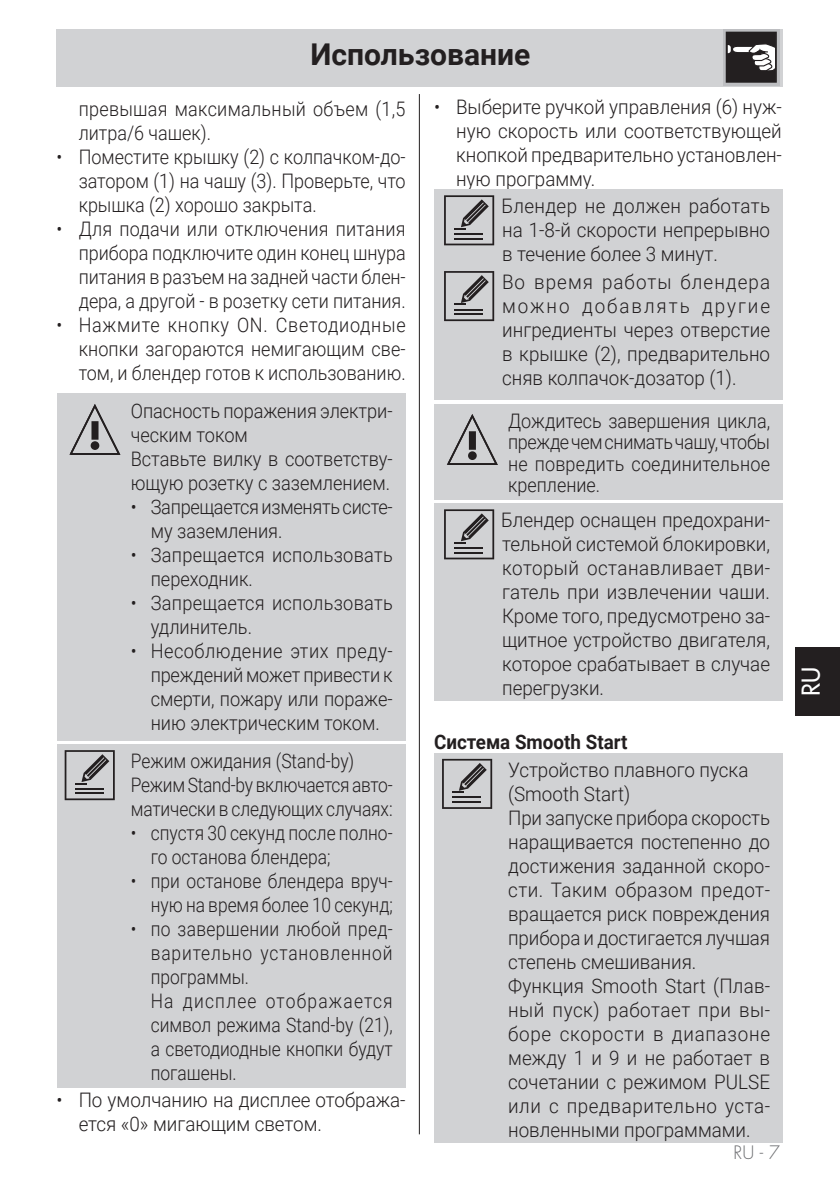
<style>
.page{position:relative;width:840px;height:1192px;background:#fff}
.page>*{position:absolute;margin:0;border:0;box-sizing:border-box;transform-origin:0 0}
.Testo{font:700 30px "Roboto";color:#231f20}
.t1{font:500 24px "Futura Std";color:#fff}
.testo_tab{font:300 20px/24px "Roboto";color:#231f20;text-align:justify;scale:.94 1}
.testo_tab-2{font:300 20px/24px "Roboto";color:#231f20;text-align:justify;scale:.9 1}
.testo_tab-3{font:300 20px/24px "Roboto";color:#231f20;scale:.87 1}
.testo_tab-4{font:300 20px/24px "Roboto";color:#231f20;scale:.91 1}
.testo_tab-5{font:700 20px "Roboto";color:#231f20;scale:.94 1}
.t2{font:300 18px "Futura Std";color:#6c6d70}
</style>
<div class="page">
<hr style="left:418px;top:94px;width:1px;height:1040px;background:#231f20">
<div style="left:57px;top:29px;width:725px;height:58px;background:#d1d2d4"></div>
<div style="left:795px;top:648px;width:44px;height:68px;background:#231f20"></div>
<div style="left:57px;top:394px;width:348px;height:346px;background:#d1d2d4"></div>
<svg style="left:69px;top:404px;width:51px;height:51px"></svg>
<div style="left:57px;top:744px;width:348px;height:344px;background:#d1d2d4"></div>
<svg style="left:65px;top:750px;width:50px;height:50px"></svg>
<div style="left:434px;top:190px;width:348px;height:77px;background:#d1d2d4"></div>
<svg style="left:444px;top:195px;width:50px;height:50px"></svg>
<div style="left:434px;top:265px;width:348px;height:135px;background:#d1d2d4"></div>
<svg style="left:444px;top:271px;width:50px;height:50px"></svg>
<div style="left:434px;top:404px;width:348px;height:95px;background:#d1d2d4"></div>
<svg style="left:447px;top:414px;width:50px;height:51px"></svg>
<div style="left:434px;top:503px;width:348px;height:198px;background:#d1d2d4"></div>
<svg style="left:444px;top:509px;width:50px;height:50px"></svg>
<div style="left:434px;top:753px;width:348px;height:389px;background:#d1d2d4"></div>
<svg style="left:442px;top:758px;width:50px;height:50px"></svg>
<svg style="left:723px;top:29px;width:56px;height:56px"></svg>
<svg style="left:725px;top:32px;width:51px;height:51px;background:#504d4e"></svg>
<p class="Testo" style="left:310px;top:34px;width:221px">Использование</p>
<p class="testo_tab" style="left:456px;top:94px;width:348px;text-indent:-22px">• Выберите ручкой управления (6) нуж&shy;ную скорость или соответствующей кнопкой предварительно установлен&shy;ную программу.</p>
<p class="testo_tab" style="left:501px;top:193px;width:287px">Блендер не должен работать на 1-8-й скорости непрерывно в течение более 3 минут.</p>
<p class="testo_tab" style="left:502px;top:269px;width:286px">Во время работы блендера можно добавлять другие ингредиенты через отверстие в крышке (2), предварительно сняв колпачок-дозатор (1).</p>
<p class="testo_tab-2" style="left:508px;top:409px;width:292px;line-height:21.4px">Дождитесь завершения цикла, прежде чем снимать чашу, чтобы не повредить соединительное крепление.</p>
<p class="testo_tab" style="left:500px;top:507px;width:287px">Блендер оснащен предохрани&shy;тельной системой блокировки, который останавливает дви&shy;гатель при извлечении чаши.<br>Кроме того, предусмотрено за&shy;щитное устройство двигателя, которое срабатывает в случае перегрузки.</p>
<p class="testo_tab-5" style="left:434px;top:728px;width:207px">Система Smooth Start</p>
<p class="testo_tab" style="left:508px;top:757px;width:257px">Устройство плавного пуска</p>
<p class="testo_tab" style="left:508px;top:781px;width:131px">(Smooth Start)</p>
<p class="testo_tab" style="left:508px;top:805px;width:280px">При запуске прибора скорость наращивается постепенно до достижения заданной скоро&shy;сти. Таким образом предот&shy;вращается риск повреждения прибора и достигается лучшая степень смешивания.</p>
<p class="testo_tab" style="left:508px;top:973px;width:280px">Функция Smooth Start (Плав&shy;ный пуск) работает при вы&shy;боре скорости в диапазоне между 1 и 9 и не работает в сочетании с режимом PULSE или с предварительно уста&shy;новленными программами.</p>
<p class="testo_tab-2" style="left:79px;top:96px;width:364px">превышая максимальный объем (1,5 литра/6 чашек).</p>
<p class="testo_tab-2" style="left:79px;top:144px;width:364px;text-indent:-22px">• Поместите крышку (2) с колпачком-до&shy;затором (1) на чашу (3). Проверьте, что крышка (2) хорошо закрыта.</p>
<p class="testo_tab-2" style="left:79px;top:216px;width:364px;text-indent:-22px">• Для подачи или отключения питания прибора подключите один конец шнура питания в разъем на задней части блен&shy;дера, а другой - в розетку сети питания.</p>
<p class="testo_tab-2" style="left:79px;top:312px;width:364px;text-indent:-22px">• Нажмите кнопку ON. Светодиодные кнопки загораются немигающим све&shy;том, и блендер готов к использованию.</p>
<p class="testo_tab-4" style="left:131px;top:398px;width:289px">Опасность поражения электри&shy;ческим током</p>
<p class="testo_tab-4" style="left:131px;top:446px;width:289px">Вставьте вилку в соответству&shy;ющую розетку с заземлением.</p>
<p class="testo_tab-4" style="left:151px;top:494px;width:267px;text-indent:-20px">• Запрещается изменять систе&shy;му заземления.</p>
<p class="testo_tab-4" style="left:151px;top:542px;width:267px;text-indent:-20px">• Запрещается использовать переходник.</p>
<p class="testo_tab-4" style="left:151px;top:590px;width:267px;text-indent:-20px">• Запрещается использовать удлинитель.</p>
<p class="testo_tab-4" style="left:151px;top:638px;width:267px;text-align:justify;text-indent:-20px">• Несоблюдение этих преду&shy;преждений может привести к смерти, пожару или пораже&shy;нию электрическим током.</p>
<p class="testo_tab-3" style="left:131px;top:748px;width:258px">Режим ожидания (Stand-by)</p>
<p class="testo_tab-3" style="left:131px;top:772px;width:302px">Режим Stand-by включается авто&shy;матически в следующих случаях:</p>
<p class="testo_tab-3" style="left:151px;top:820px;width:279px;text-indent:-20px">• спустя 30 секунд после полно&shy;го останова блендера;</p>
<p class="testo_tab-3" style="left:131px;top:868px;width:302px;text-align:right">• при останове блендера вруч&shy;ную на время более 10 секунд;</p>
<p class="testo_tab-3" style="left:151px;top:916px;width:279px;text-align:justify;text-indent:-20px">• по завершении любой пред&shy;варительно установленной программы.</p>
<p class="testo_tab-3" style="left:151px;top:988px;width:279px;text-align:justify">На дисплее отображается символ режима Stand-by (21), а светодиодные кнопки будут погашены.</p>
<p class="testo_tab" style="left:79px;top:1086px;width:349px;text-indent:-22px">• По умолчанию на дисплее отобража&shy;ется «0» мигающим светом.</p>
<p class="t2" style="left:733px;top:1141px;width:48px">RU - 7</p>
<p class="t1" style="left:795px;top:696px;width:31px;rotate:-90deg">RU</p>
</div>
